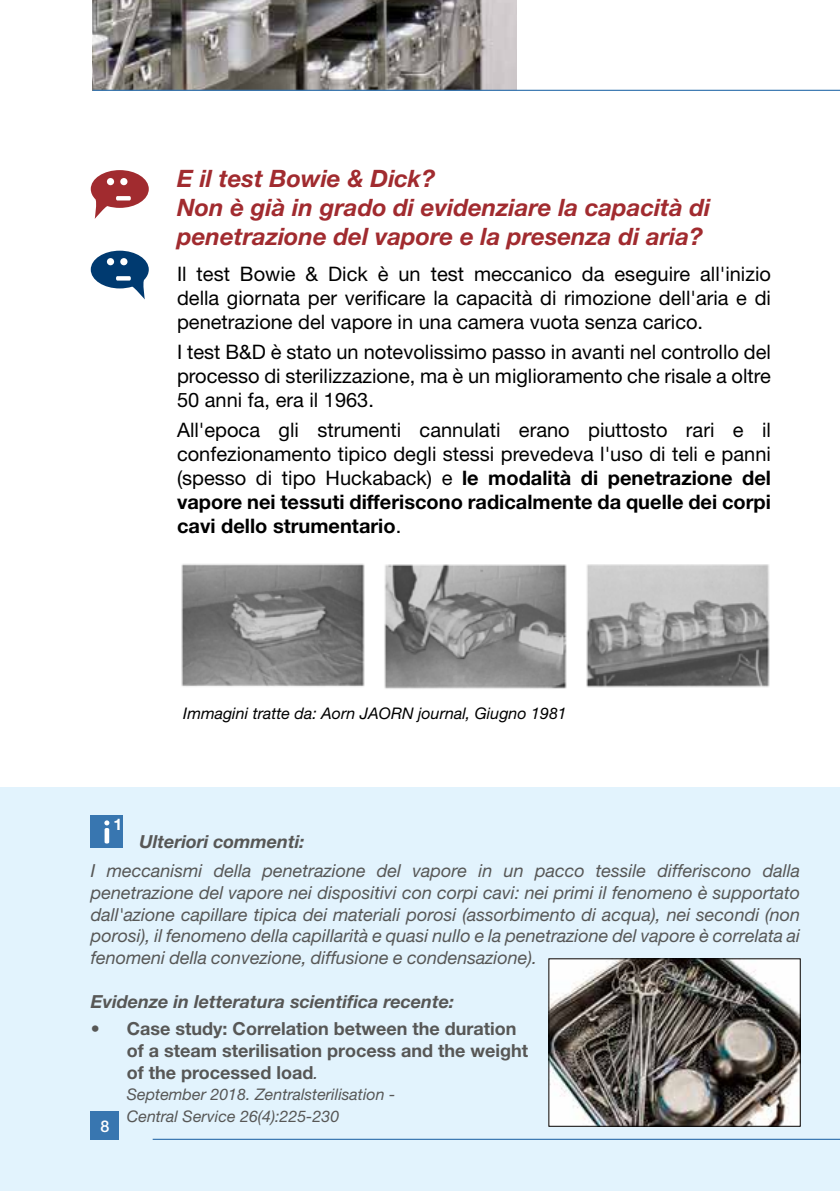
<style>
.page{position:relative;width:840px;height:1191px;background:#fff}
.page>*{position:absolute;margin:0;border:0;box-sizing:border-box;transform-origin:0 0}
.t1{font:italic 700 24px/28.8px "Helvetica Neue LT Std";color:#a12b2f}
.t2{font:20px/24px "Helvetica Neue LT Std";color:#000;text-align:justify}
.t3{font:italic 18px/21.6px "Helvetica Neue LT Std";color:#575756;text-align:justify}
.t4{font:700 18px/21.6px "Helvetica Neue LT Std";color:#575756}
.t5{font:italic 700 18px "Helvetica Neue LT Std";color:#575756}
.t6{font:500 16.2px "Helvetica Neue LT Std";color:#fff}
.t7{font:italic 16px/21.6px "Helvetica Neue LT Std";color:#575756}
.t8{font:italic 16px "Helvetica Neue LT Std";color:#000}
.t9{font:700 16px "Helvetica Neue LT Std";color:#fff}
.s1{font-weight:700}
.s2{font-weight:400;font-style:italic}
</style>
<div class="page">
<img style="left:384px;top:564px;width:183px;height:125px">
<img style="left:586px;top:564px;width:184px;height:124px">
<img style="left:181px;top:563px;width:184px;height:124px">
<svg style="left:91px;top:170px;width:58px;height:49px"></svg>
<svg style="left:91px;top:251px;width:58px;height:48px"></svg>
<div style="left:0;top:787px;width:839px;height:404px;background:#e2f3fd"></div>
<img style="left:550px;top:960px;width:248px;height:164px">
<div style="left:548px;top:958px;width:252px;height:168px;border:1px solid #000"></div>
<div style="left:91px;top:815px;width:32px;height:32px;background:#3876b0"></div>
<svg style="left:104px;top:820px;width:5px;height:23px"></svg>
<img style="left:92px;top:0;width:424px;height:90px">
<hr style="left:92px;top:90px;width:747px;height:1px;background:#3876b0">
<div style="left:91px;top:1111px;width:28px;height:29px;background:#3876b0"></div>
<hr style="left:153px;top:1138px;width:686px;height:2px;background:#3876b0">
<p class="t1" style="left:177px;top:164px;width:534px">E il test Bowie &amp; Dick?<br>Non è già in grado di evidenziare la capacità di penetrazione del vapore e la presenza di aria?</p>
<p class="t2" style="left:177px;top:262px;width:595px">Il test Bowie &amp; Dick è un test meccanico da eseguire all'inizio della giornata per verificare la capacità di rimozione dell'aria e di penetrazione del vapore in una camera vuota senza carico.</p>
<p class="t2" style="left:177px;top:340px;width:595px">I test B&amp;D è stato un notevolissimo passo in avanti nel controllo del processo di sterilizzazione, ma è un miglioramento che risale a oltre 50 anni fa, era il 1963.</p>
<p class="t2" style="left:177px;top:417px;width:595px">All'epoca gli strumenti cannulati erano piuttosto rari e il confezionamento tipico degli stessi prevedeva l'uso di teli e panni (spesso di tipo Huckaback) e <span class="s1">le modalità di penetrazione del vapore nei tessuti differiscono radicalmente da quelle dei corpi cavi dello strumentario</span>.</p>
<p class="t8" style="left:183px;top:703px;width:385px">Immagini tratte da: Aorn JAORN journal, Giugno 1981</p>
<p class="t9" style="left:113px;top:814px;width:10px">1</p>
<p class="t5" style="left:139px;top:830px;width:166px">Ulteriori commenti:</p>
<p class="t3" style="left:91px;top:860px;width:710px">I meccanismi della penetrazione del vapore in un pacco tessile differiscono dalla penetrazione del vapore nei dispositivi con corpi cavi: nei primi il fenomeno è supportato dall'azione capillare tipica dei materiali porosi (assorbimento di acqua), nei secondi (non porosi), il fenomeno della capillarità e quasi nullo e la penetrazione del vapore è correlata ai fenomeni della convezione, diffusione e condensazione).</p>
<p class="t5" style="left:91px;top:990px;width:364px">Evidenze in letteratura scientifica recente:</p>
<p class="t4" style="left:127px;top:1017px;width:402px;text-indent:-36px">• Case study: Correlation between the duration of a steam sterilisation process and the weight of the processed load<span class="s2">.</span></p>
<p class="t7" style="left:127px;top:1083px;width:270px">September 2018. Zentralsterilisation -<br>Central Service 26(4):225-230</p>
<p class="t6" style="left:100px;top:1116px;width:10px">8</p>
</div>
